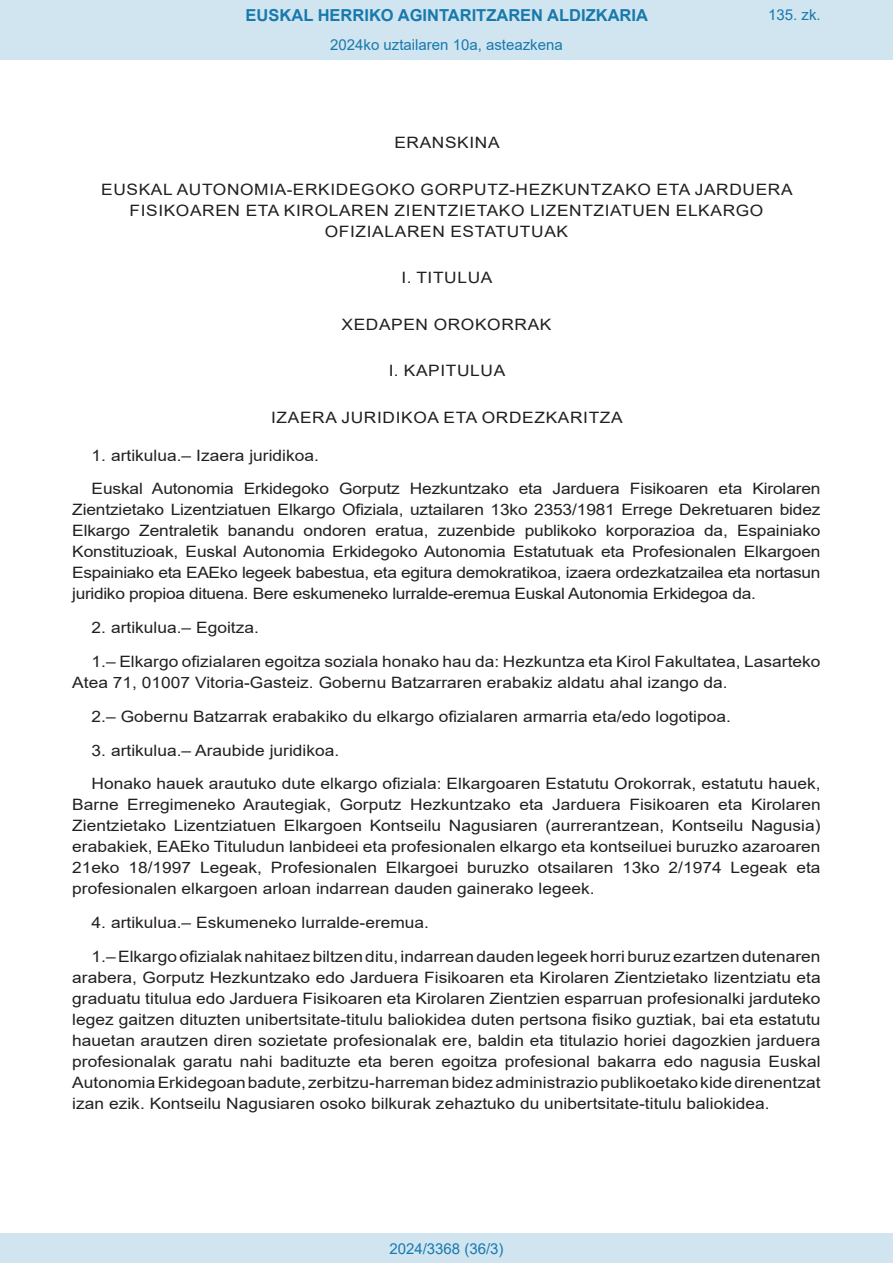
<style>
.page{position:relative;width:893px;height:1263px;background:#fff}
.page>*{position:absolute;margin:0;border:0;box-sizing:border-box;transform-origin:0 0}
.t1{font:700 16.5px "Arial";color:#1879ad}
.BOPVDetalle{font:15.6px/21px "Arial";color:#231f20;text-align:justify;scale:1.11 1}
.BOPVClave{font:15.6px/21px "Arial";letter-spacing:.035em;color:#231f20;text-align:center;scale:1.11 1}
.Paginacion_Centro{font:15px "Arial";color:#1879ad}
</style>
<div class="page">
<div style="left:0;top:0;width:893px;height:60px;background:#d0e5f0"></div>
<div style="left:0;top:1233px;width:893px;height:30px;background:#d0e5f0"></div>
<p class="t1" style="left:246px;top:3px;width:404px">EUSKAL HERRIKO AGINTARITZAREN ALDIZKARIA</p>
<p class="Paginacion_Centro" style="left:330px;top:35px;width:234px">2024ko uztailaren 10a, asteazkena</p>
<p class="Paginacion_Centro" style="left:768px;top:5px;width:54px">135. zk.</p>
<p class="BOPVClave" style="left:394px;top:132px;width:96px">ERANSKINA</p>
<p class="BOPVClave" style="left:101px;top:179px;width:624px">EUSKAL AUTONOMIA-ERKIDEGOKO GORPUTZ-HEZKUNTZAKO ETA JARDUERA<br>FISIKOAREN ETA KIROLAREN ZIENTZIETAKO LIZENTZIATUEN ELKARGO<br>OFIZIALAREN ESTATUTUAK</p>
<p class="BOPVClave" style="left:401px;top:267px;width:83px">I. TITULUA</p>
<p class="BOPVClave" style="left:341px;top:314px;width:191px">XEDAPEN OROKORRAK</p>
<p class="BOPVClave" style="left:389px;top:360px;width:107px">I. KAPITULUA</p>
<p class="BOPVClave" style="left:271px;top:407px;width:318px">IZAERA JURIDIKOA ETA ORDEZKARITZA</p>
<p class="BOPVDetalle" style="left:92px;top:445px;width:206px">1. artikulua.– Izaera juridikoa.</p>
<p class="BOPVDetalle" style="left:72px;top:478px;width:676px;text-indent:19px">Euskal Autonomia Erkidegoko Gorputz Hezkuntzako eta Jarduera Fisikoaren eta Kirolaren Zientzietako Lizentziatuen Elkargo Ofiziala, uztailaren 13ko 2353/1981 Errege Dekretuaren bidez Elkargo Zentraletik banandu ondoren eratua, zuzenbide publikoko korporazioa da, Espainiako Konstituzioak, Euskal Autonomia Erkidegoko Autonomia Estatutuak eta Profesionalen Elkargoen Espainiako eta EAEko legeek babestua, eta egitura demokratikoa, izaera ordezkatzailea eta nortasun juridiko propioa dituena. Bere eskumeneko lurralde-eremua Euskal Autonomia Erkidegoa da.</p>
<p class="BOPVDetalle" style="left:92px;top:617px;width:152px">2. artikulua.– Egoitza.</p>
<p class="BOPVDetalle" style="left:72px;top:651px;width:676px;text-indent:19px">1.– Elkargo ofizialaren egoitza soziala honako hau da: Hezkuntza eta Kirol Fakultatea, Lasarteko<br>Atea 71, 01007 Vitoria-Gasteiz. Gobernu Batzarraren erabakiz aldatu ahal izango da.</p>
<p class="BOPVDetalle" style="left:92px;top:706px;width:577px">2.– Gobernu Batzarrak erabakiko du elkargo ofizialaren armarria eta/edo logotipoa.</p>
<p class="BOPVDetalle" style="left:92px;top:739px;width:225px">3. artikulua.– Araubide juridikoa.</p>
<p class="BOPVDetalle" style="left:72px;top:773px;width:676px;text-indent:19px">Honako hauek arautuko dute elkargo ofiziala: Elkargoaren Estatutu Orokorrak, estatutu hauek, Barne Erregimeneko Arautegiak, Gorputz Hezkuntzako eta Jarduera Fisikoaren eta Kirolaren Zientzietako Lizentziatuen Elkargoen Kontseilu Nagusiaren (aurrerantzean, Kontseilu Nagusia) erabakiek, EAEko Tituludun lanbideei eta profesionalen elkargo eta kontseiluei buruzko azaroaren 21eko 18/1997 Legeak, Profesionalen Elkargoei buruzko otsailaren 13ko 2/1974 Legeak eta profesionalen elkargoen arloan indarrean dauden gainerako legeek.</p>
<p class="BOPVDetalle" style="left:92px;top:912px;width:306px">4. artikulua.– Eskumeneko lurralde-eremua.</p>
<p class="BOPVDetalle" style="left:72px;top:946px;width:676px;text-indent:19px">1.– Elkargo ofizialak nahitaez biltzen ditu, indarrean dauden legeek horri buruz ezartzen dutenaren arabera, Gorputz Hezkuntzako edo Jarduera Fisikoaren eta Kirolaren Zientzietako lizentziatu eta graduatu titulua edo Jarduera Fisikoaren eta Kirolaren Zientzien esparruan profesionalki jarduteko legez gaitzen dituzten unibertsitate-titulu baliokidea duten pertsona fisiko guztiak, bai eta estatutu hauetan arautzen diren sozietate profesionalak ere, baldin eta titulazio horiei dagozkien jarduera profesionalak garatu nahi badituzte eta beren egoitza profesional bakarra edo nagusia Euskal Autonomia Erkidegoan badute, zerbitzu-harreman bidez administrazio publikoetako kide direnentzat izan ezik. Kontseilu Nagusiaren osoko bilkurak zehaztuko du unibertsitate-titulu baliokidea.</p>
<p class="Paginacion_Centro" style="left:389px;top:1238px;width:116px">2024/3368 (36/3)</p>
</div>
